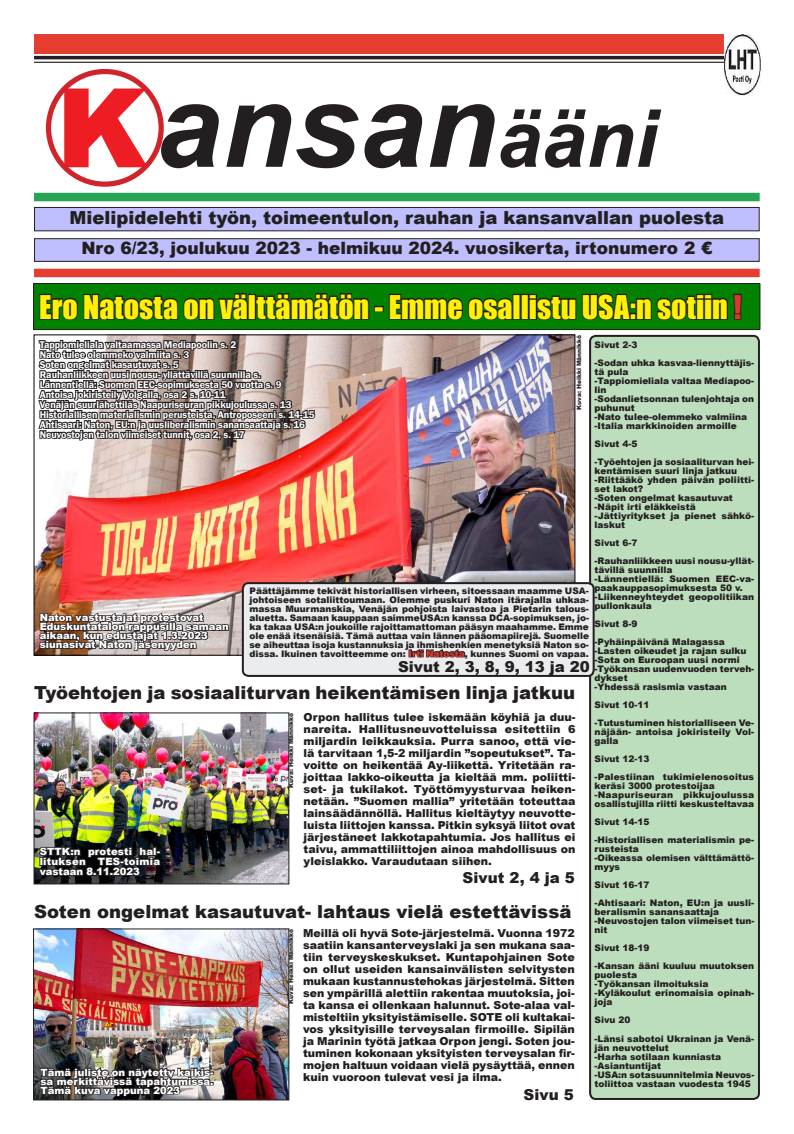
<style>
.page{position:relative;width:794px;height:1134px;background:#fff}
.page>*{position:absolute;margin:0;border:0;box-sizing:border-box;transform-origin:0 0}
.t1{font:italic 700 118px "Arial";color:#231f20}
.t2{font:30px "Impact";color:#fff101}
.t3{font:900 18px "Arial";color:#231f20}
.t4{font:900 17px "Arial";color:#231f20}
.t5{font:900 15px "Arial";color:#231f20}
.t6{font:900 11px/12px "Arial";color:#231f20;text-align:justify}
.t7{font:600 10px/10px "Franklin Gothic";color:#fff}
.t8{font:900 10px/9px "Arial";color:#fff;text-align:justify}
.t9{font:900 9px/9px "Arial";color:#231f20}
.t10{font:900 6px "Arial";color:#231f20}
.s1{font-weight:900;font-style:normal;font-size:110px;color:#ee1d23}
.s2{font-size:80px}
.s3{color:#de362d}
</style>
<div class="page">
<img style="left:724px;top:35px;width:37px;height:60px">
<div style="left:34px;top:283px;width:726px;height:47px;background:#008100"></div>
<div style="left:33px;top:283px;width:727px;height:47px;border:1px solid #231f20"></div>
<div style="left:590px;top:336px;width:169px;height:763px;background:#bddebd;border-radius:6px"></div>
<div style="left:589px;top:335px;width:171px;height:765px;border:2px solid #231f20;border-radius:6px"></div>
<div style="left:374px;top:306px;width:10px;height:6px;border:2px solid #231f20"></div>
<svg style="left:389px;top:293px;width:123px;height:27px"></svg>
<div style="left:512px;top:294px;width:9px;height:26px;border:2px solid #231f20"></div>
<div style="left:521px;top:294px;width:8px;height:26px;border:2px solid #231f20"></div>
<svg style="left:528px;top:283px;width:215px;height:37px"></svg>
<img style="left:36px;top:336px;width:537px;height:318px">
<img style="left:38px;top:611px;width:192px;height:41px">
<div style="left:243px;top:583px;width:350px;height:93px;background:#ebecee;border-radius:6px"></div>
<div style="left:242px;top:582px;width:352px;height:95px;border:2px solid #231f20;border-radius:6px"></div>
<svg style="left:408px;top:649px;width:58px;height:9px"></svg>
<img style="left:36px;top:714px;width:251px;height:168px">
<div style="left:34px;top:712px;width:255px;height:172px;border:1px solid #231f20"></div>
<img style="left:35px;top:930px;width:252px;height:168px">
<div style="left:33px;top:928px;width:256px;height:172px;border:1px solid #231f20"></div>
<svg style="left:39px;top:1066px;width:175px;height:31px;background:#464343"></svg>
<svg style="left:37px;top:845px;width:126px;height:35px;background:#1e1d1e"></svg>
<svg style="left:37px;top:293px;width:333px;height:151px"></svg>
<div style="left:34px;top:269px;width:725px;height:8px;background:#e53e30"></div>
<hr style="left:34px;top:56px;width:690px;height:3px;background:#231f20">
<hr style="left:34px;top:62px;width:690px;height:1px;background:#231f20">
<div style="left:34px;top:34px;width:690px;height:20px;background:#e53e30"></div>
<div style="left:35px;top:207px;width:724px;height:24px;background:#bfbfff"></div>
<div style="left:34px;top:207px;width:725px;height:24px;border:1px solid #231f20"></div>
<div style="left:35px;top:239px;width:724px;height:22px;background:#bfbfff"></div>
<div style="left:34px;top:238px;width:725px;height:24px;border:1px solid #231f20"></div>
<div style="left:34px;top:193px;width:725px;height:8px;background:#28a456"></div>
<div style="left:46px;top:69px;width:118px;height:118px;border:5px solid #d1232a;border-radius:50%"></div>
<h1 class="t1" style="left:56px;top:47px;width:602px"><span class="s1">K</span> ansan<span class="s2">ääni</span></h1>
<h3 class="t3" style="left:69px;top:205px;width:656px">Mielipidelehti työn, toimeentulon, rauhan ja kansanvallan puolesta</h3>
<h3 class="t4" style="left:81px;top:236px;width:632px">Nro 6/23, joulukuu 2023 - helmikuu 2024. vuosikerta, irtonumero 2 €</h3>
<h2 class="t2" style="left:39px;top:284px;width:703px">Ero Natosta on välttämätön - Emme osallistu USA:n sotiin <span class="s3">!</span></h2>
<p class="t10" style="left:574px;top:410px;width:76px;rotate:-90deg">Kuva: Heikki Männikkö</p>
<p class="t7" style="left:40px;top:340px;width:276px">Tappiomieliala valtaamassa Mediapoolin s. 2<br>Nato tulee olemmeko valmiita s. 3<br>Soten ongelmat kasautuvat s. 5<br>Rauhanliikkeen uusi nousu- yllättävillä suunnilla s.<br>Lännentiellä: Suomen EEC-sopimuksesta 50 vuotta s. 9<br>Antoisa jokiristeily Volgalla, osa 2 s. 10-11<br>Venäjän suurlähettiläs Naapuriseuran pikkujoulussa s. 13<br>Historiallisen materialismin perusteista, Antroposeeni s. 14-15<br>Ahtisaari: Naton, EU:n ja uusliberalismin sanansaattaja s. 16<br>Neuvostojen talon viimeiset tunnit, osa 2, s. 17</p>
<p class="t9" style="left:594px;top:336px;width:161px;line-height:18px">Sivut 2-3<br>-Sodan uhka kasvaa-liennyttäjis-</p>
<p class="t9" style="left:594px;top:367px;width:161px">tä pula<br>-Tappiomieliala valtaa Mediapoo&shy;lin<br>-Sodanlietsonnan tulenjohtaja on puhunut<br>-Nato tulee-olemmeko valmiina -Italia markkinoiden armoille</p>
<p class="t9" style="left:594px;top:435px;width:161px;line-height:18px">Sivut 4-5<br>-Työehtojen ja sosiaaliturvan hei-</p>
<p class="t9" style="left:594px;top:466px;width:161px">kentämisen suuri linja jatkuu -Riittääkö yhden päivän poliitti&shy;set lakot?<br>-Soten ongelmat kasautuvat -Näpit irti eläkkeistä -Jättiyritykset ja pienet sähkö&shy;laskut</p>
<p class="t9" style="left:594px;top:534px;width:161px;line-height:18px">Sivut 6-7<br>-Rauhanliikkeen uusi nousu-yllät-</p>
<p class="t9" style="left:594px;top:565px;width:161px">tävillä suunnilla<br>-Lännentiellä: Suomen EEC-va&shy;paakauppasopimuksesta 50 v. -Liikenneyhteydet geopolitiikan pullonkaula</p>
<p class="t9" style="left:594px;top:615px;width:132px;line-height:18px">Sivut 8-9<br>-Pyhäinpäivänä Malagassa</p>
<p class="t9" style="left:594px;top:646px;width:161px">-Lasten oikeudet ja rajan sulku -Sota on Euroopan uusi normi -Työkansan uudenvuoden terveh&shy;dykset<br>-Yhdessä rasismia vastaan</p>
<p class="t9" style="left:594px;top:696px;width:161px;line-height:18px">Sivut 10-11<br>-Tutustuminen historialliseen Ve-</p>
<p class="t9" style="left:594px;top:727px;width:161px">näjään- antoisa jokiristeily Vol&shy;galla</p>
<p class="t9" style="left:594px;top:750px;width:161px;line-height:18px">Sivut 12-13<br>-Palestiinan tukimielenosoitus</p>
<p class="t9" style="left:594px;top:781px;width:161px">keräsi 3000 protestoijaa -Naapuriseuran pikkujoulussa osallistujilla riitti keskusteltavaa</p>
<p class="t9" style="left:594px;top:813px;width:161px;line-height:18px">Sivut 14-15<br>-Historiallisen materialismin pe-</p>
<p class="t9" style="left:594px;top:844px;width:161px">rusteista<br>-Oikeassa olemisen välttämättö&shy;myys</p>
<p class="t9" style="left:594px;top:876px;width:161px;line-height:18px">Sivut 16-17<br>-Ahtisaari: Naton, EU:n ja uusli-</p>
<p class="t9" style="left:594px;top:907px;width:161px">beralismin sanansaattaja -Neuvostojen talon viimeiset tun&shy;nit</p>
<p class="t9" style="left:594px;top:939px;width:161px;line-height:18px">Sivut 18-19<br>-Kansan ääni kuuluu muutoksen</p>
<p class="t9" style="left:594px;top:970px;width:161px">puolesta<br>-Työkansan ilmoituksia -Kyläkoulut erinomaisia opinah&shy;joja</p>
<p class="t9" style="left:594px;top:1011px;width:161px;line-height:18px">Sivu 20<br>-Länsi sabotoi Ukrainan ja Venä-</p>
<p class="t9" style="left:594px;top:1042px;width:161px">jän neuvottelut<br>-Harha sotilaan kunniasta -Asiantuntijat<br>-USA:n sotasuunnitelmia Neuvos&shy;toliittoa vastaan vuodesta 1945</p>
<p class="t9" style="left:249px;top:586px;width:341px;text-align:justify">Päättäjämme tekivät historiallisen virheen, sitoessaan maamme USA&shy;johtoiseen sotaliittoumaan. Olemme puskuri Naton itärajalla uhkaa&shy;massa Muurmanskia, Venäjän pohjoista laivastoa ja Pietarin talous&shy;aluetta. Samaan kauppaan saimmeUSA:n kanssa DCA-sopimuksen, jo&shy;ka takaa USA:n joukoille rajoittamattoman pääsyn maahamme. Emme ole enää itsenäisiä. Tämä auttaa vain lännen pääomapiirejä. Suomelle se aiheuttaa isoja kustannuksia ja ihmishenkien menetyksiä Naton so&shy;dissa. Ikuinen tavoitteemme on: <span class="s3">Irti Natosta</span>, kunnes Suomi on vapaa.</p>
<h3 class="t5" style="left:398px;top:655px;width:193px">Sivut 2, 3, 8, 9, 13 ja 20</h3>
<p class="t8" style="left:40px;top:613px;width:191px;text-align:left">Naton vastustajat protestovat<br>Eduskuntatalon rappusilla samaan aikaan, kun edustajat 1.3.2023 siunasivat Naton jäsenyyden</p>
<h3 class="t3" style="left:34px;top:679px;width:543px">Työehtojen ja sosiaaliturvan heikentämisen linja jatkuu</h3>
<p class="t6" style="left:304px;top:710px;width:273px">Orpon hallitus tulee iskemään köyhiä ja duu&shy;nareita. Hallitusneuvotteluissa esitettiin 6 miljardin leikkauksia. Purra sanoo, että vie&shy;lä tarvitaan 1,5-2 miljardin ”sopeutukset”. Ta&shy;voitte on heikentää Ay-liikettä. Yritetään ra&shy;joittaa lakko-oikeutta ja kieltää mm. poliitti&shy;set- ja tukilakot. Työttömyysturvaa heiken&shy;netään. ”Suomen mallia” yritetään toteuttaa lainsäädännöllä. Hallitus kieltäytyy neuvotte&shy;luista liittojen kanssa. Pitkin syksyä liitot ovat järjestäneet lakkotapahtumia. Jos hallitus ei taivu, ammattiliittojen ainoa mahdollisuus on yleislakko. Varaudutaan siihen.</p>
<p class="t10" style="left:287px;top:788px;width:76px;rotate:-90deg">Kuva: Heikki Männikkö</p>
<p class="t8" style="left:40px;top:846px;width:122px;line-height:10px">STTK:n protesti hal&shy;lituksen TES-toimia vastaan 8.11.2023</p>
<h3 class="t5" style="left:462px;top:867px;width:114px">Sivut 2, 4 ja 5</h3>
<h3 class="t3" style="left:34px;top:899px;width:539px">Soten ongelmat kasautuvat- lahtaus vielä estettävissä</h3>
<p class="t6" style="left:303px;top:926px;width:273px">Meillä oli hyvä Sote-järjestelmä. Vuonna 1972 saatiin kansanterveyslaki ja sen mukana saa&shy;tiin terveyskeskukset. Kuntapohjainen Sote on ollut useiden kansainvälisten selvitysten mukaan kustannustehokas järjestelmä. Sitten sen ympärillä alettiin rakentaa muutoksia, joi&shy;ta kansa ei ollenkaan halunnut. Sote-alaa val&shy;misteltiin yksityistämiselle. SOTE oli kultakai&shy;vos yksityisille terveysalan firmoille. Sipilän ja Marinin työtä jatkaa Orpon jengi. Soten jou&shy;tuminen kokonaan yksityisten terveysalan fir&shy;mojen haltuun voidaan vielä pysäyttää, ennen kuin vuoroon tulevat vesi ja ilma.</p>
<p class="t10" style="left:287px;top:1004px;width:76px;rotate:-90deg">Kuva: Heikki Männikkö</p>
<p class="t8" style="left:41px;top:1067px;width:175px">Tämä juliste on näytetty kaikis&shy;sa merkittävissä tapahtumissa.<br>Tämä kuva vappuna 2023</p>
<h3 class="t5" style="left:523px;top:1083px;width:52px">Sivu 5</h3>
</div>
